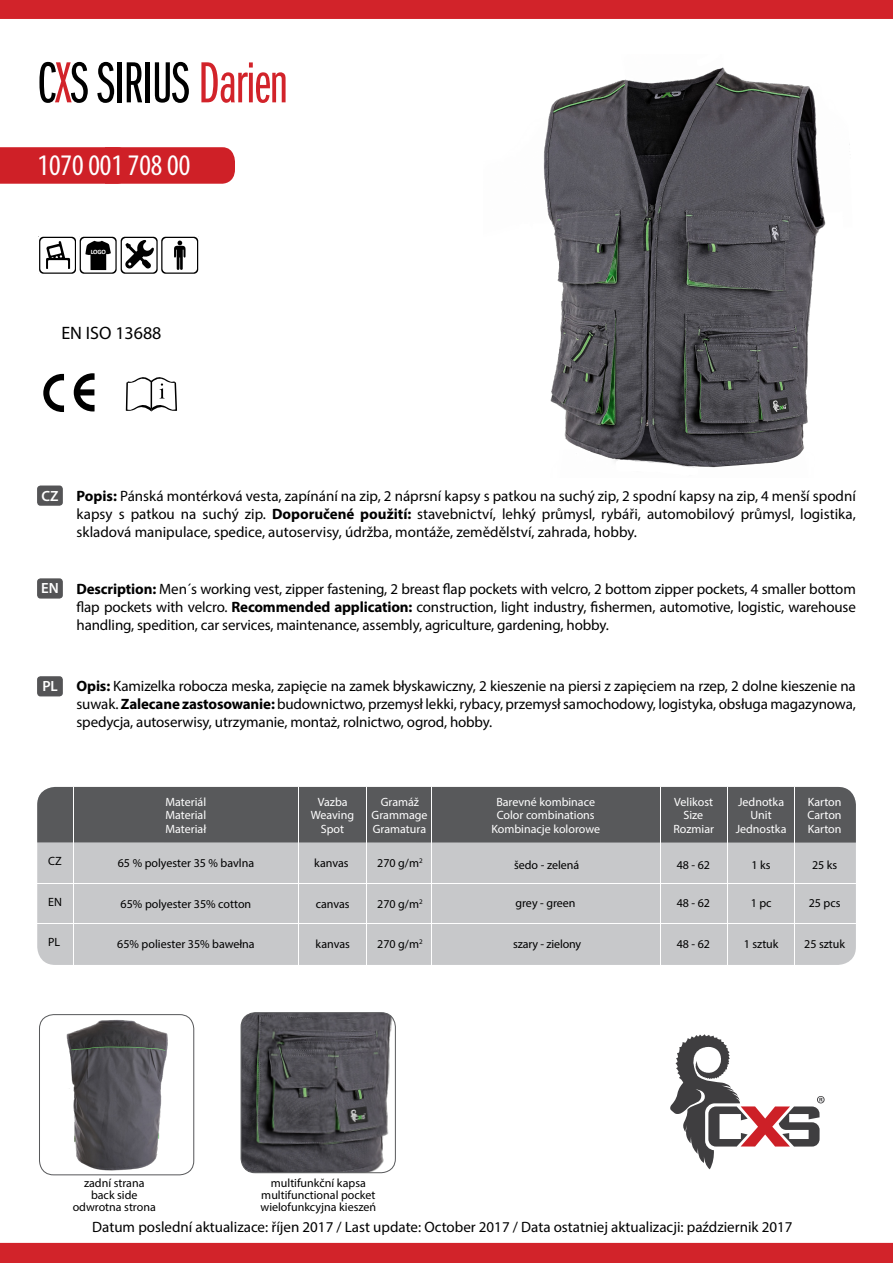
<style>
.page{position:relative;width:893px;height:1263px;background:#fff}
.page>*{position:absolute;margin:0;border:0;box-sizing:border-box;transform-origin:0 0}
.t1{font:60px "Franklin Got Itc DOT Boo Ext Com";letter-spacing:-.01em;color:#000}
.t2{font:condensed 30px "Myriad Pro";color:#fff}
.t3{font:18px "Myriad Pro";color:#000}
.t4{font:15px/18px "Myriad Pro";color:#000;text-align:justify}
.t5{font:600 14.85px "Myriad Pro";color:#fff}
.t6{font:12px/12px "Myriad Pro";color:#000;text-align:center}
.t7{font:12px "Myriad Pro";color:#fff}
.t8{font:700 6.6px "Calibri";color:#fff}
.s1{color:#d2232a}
.s2{font-weight:700}
</style>
<div class="page">
<img style="left:543px;top:67px;width:307px;height:401px">
<div style="left:0;top:147px;width:235px;height:37px;background:#cf2027"></div>
<svg style="left:670px;top:1034px;width:155px;height:135px"></svg>
<div style="left:37px;top:485px;width:26px;height:21px;background:#545456;border-radius:3px"></div>
<div style="left:37px;top:578px;width:26px;height:21px;background:#545456;border-radius:3px"></div>
<div style="left:37px;top:676px;width:26px;height:20px;background:#545456;border-radius:3px"></div>
<div style="left:0;top:0;width:893px;height:19px;background:#d2232a"></div>
<div style="left:0;top:1243px;width:893px;height:20px;background:#d2232a"></div>
<svg style="left:126px;top:377px;width:51px;height:34px"></svg>
<svg style="left:43px;top:373px;width:52px;height:39px"></svg>
<svg style="left:38px;top:236px;width:161px;height:38px"></svg>
<img style="left:44px;top:1014px;width:147px;height:161px">
<div style="left:39px;top:1014px;width:155px;height:161px;border:1px solid #58595b;border-radius:14px"></div>
<img style="left:241px;top:1013px;width:154px;height:160px">
<div style="left:241px;top:1012px;width:155px;height:161px;border:1px solid #58595b;border-radius:14px"></div>
<div style="left:37px;top:787px;width:819px;height:178px;background:#c7c8ca;border-radius:18px"></div>
<div style="left:37px;top:787px;width:819px;height:55px;background:#58595b"></div>
<hr style="left:37px;top:923px;width:819px;height:1px;background:#fff">
<hr style="left:37px;top:883px;width:819px;height:1px;background:#fff">
<hr style="left:299px;top:787px;width:1px;height:178px;background:#fff">
<hr style="left:73px;top:787px;width:1px;height:178px;background:#fff">
<hr style="left:794px;top:787px;width:1px;height:178px;background:#fff">
<hr style="left:727px;top:787px;width:1px;height:178px;background:#fff">
<hr style="left:660px;top:787px;width:1px;height:178px;background:#fff">
<hr style="left:431px;top:787px;width:1px;height:178px;background:#fff">
<hr style="left:366px;top:787px;width:1px;height:178px;background:#fff">
<h1 class="t1" style="left:37px;top:51px;width:252px">C<span class="s1">X</span>S SIRIUS <span class="s1">Darien</span></h1>
<h2 class="t2" style="left:38px;top:147px;width:154px">1070 001 708 00</h2>
<p class="t8" style="left:91px;top:248px;width:17px">LOGO</p>
<p class="t3" style="left:61px;top:322px;width:102px">EN ISO 13688</p>
<p class="t5" style="left:42px;top:486px;width:19px">CZ</p>
<p class="t5" style="left:41px;top:579px;width:19px">EN</p>
<p class="t4" style="left:77px;top:486px;width:781px"><span class="s2">Popis:</span> Pánská montérková vesta, zapínání na zip, 2 náprsní kapsy s patkou na suchý zip, 2 spodní kapsy na zip, 4 menší spodní kapsy s patkou na suchý zip. <span class="s2">Doporučené použití:</span> stavebnictví, lehký průmysl, rybáři, automobilový průmysl, logistika, skladová manipulace, spedice, autoservisy, údržba, montáže, zemědělství, zahrada, hobby.</p>
<p class="t4" style="left:77px;top:579px;width:781px"><span class="s2">Description:</span> Men´s working vest, zipper fastening, 2 breast flap pockets with velcro, 2 bottom zipper pockets, 4 smaller bottom flap pockets with velcro. <span class="s2">Recommended application:</span> construction, light industry, fishermen, automotive, logistic, warehouse handling, spedition, car services, maintenance, assembly, agriculture, gardening, hobby.</p>
<p class="t5" style="left:42px;top:677px;width:17px">PL</p>
<p class="t4" style="left:77px;top:677px;width:781px"><span class="s2">Opis:</span> Kamizelka robocza meska, zapięcie na zamek błyskawiczny, 2 kieszenie na piersi z zapięciem na rzep, 2 dolne kieszenie na suwak. <span class="s2">Zalecane zastosowanie:</span> budownictwo, przemysł lekki, rybacy, przemysł samochodowy, logistyka, obsługa magazynowa, spedycja, autoserwisy, utrzymanie, montaż, rolnictwo, ogrod, hobby.</p>
<p class="t7" style="left:165px;top:794px;width:42px">Materiál</p>
<p class="t7" style="left:165px;top:808px;width:42px">Material</p>
<p class="t7" style="left:165px;top:822px;width:42px">Materiał</p>
<p class="t7" style="left:318px;top:794px;width:31px">Vazba</p>
<p class="t7" style="left:321px;top:821px;width:25px">Spot</p>
<p class="t7" style="left:311px;top:808px;width:45px">Weaving</p>
<p class="t7" style="left:381px;top:794px;width:40px">Gramáž</p>
<p class="t7" style="left:373px;top:821px;width:55px">Gramatura</p>
<p class="t7" style="left:372px;top:808px;width:57px">Grammage</p>
<p class="t7" style="left:496px;top:794px;width:100px">Barevné kombinace</p>
<p class="t7" style="left:491px;top:821px;width:110px">Kombinacje kolorowe</p>
<p class="t7" style="left:497px;top:808px;width:100px">Color combinations</p>
<p class="t7" style="left:674px;top:794px;width:40px">Velikost</p>
<p class="t7" style="left:673px;top:821px;width:42px">Rozmiar</p>
<p class="t7" style="left:683px;top:808px;width:21px">Size</p>
<p class="t7" style="left:738px;top:794px;width:48px">Jednotka</p>
<p class="t7" style="left:736px;top:821px;width:52px">Jednostka</p>
<p class="t7" style="left:750px;top:808px;width:23px">Unit</p>
<p class="t7" style="left:808px;top:794px;width:35px">Karton</p>
<p class="t7" style="left:808px;top:821px;width:35px">Karton</p>
<p class="t7" style="left:808px;top:808px;width:36px">Carton</p>
<p class="t6" style="left:48px;top:855px;width:15px">CZ</p>
<p class="t6" style="left:48px;top:896px;width:15px">EN</p>
<p class="t6" style="left:48px;top:936px;width:14px">PL</p>
<p class="t6" style="left:118px;top:857px;width:138px">65 % polyester 35 % bavlna</p>
<p class="t6" style="left:121px;top:898px;width:132px">65% polyester 35% cotton</p>
<p class="t6" style="left:117px;top:938px;width:139px">65% poliester 35% bawełna</p>
<p class="t6" style="left:314px;top:857px;width:36px">kanvas</p>
<p class="t6" style="left:316px;top:898px;width:35px">canvas</p>
<p class="t6" style="left:316px;top:938px;width:36px">kanvas</p>
<p class="t6" style="left:377px;top:857px;width:47px">270 g/m<sup>2</sup></p>
<p class="t6" style="left:377px;top:898px;width:47px">270 g/m<sup>2</sup></p>
<p class="t6" style="left:377px;top:938px;width:47px">270 g/m<sup>2</sup></p>
<p class="t6" style="left:514px;top:859px;width:67px">šedo - zelená</p>
<p class="t6" style="left:516px;top:897px;width:61px">grey - green</p>
<p class="t6" style="left:513px;top:938px;width:70px">szary - zielony</p>
<p class="t6" style="left:677px;top:859px;width:35px">48 - 62</p>
<p class="t6" style="left:752px;top:859px;width:21px">1 ks</p>
<p class="t6" style="left:812px;top:859px;width:27px">25 ks</p>
<p class="t6" style="left:677px;top:897px;width:35px">48 - 62</p>
<p class="t6" style="left:751px;top:897px;width:22px">1 pc</p>
<p class="t6" style="left:809px;top:897px;width:33px">25 pcs</p>
<p class="t6" style="left:677px;top:938px;width:35px">48 - 62</p>
<p class="t6" style="left:744px;top:938px;width:36px">1 sztuk</p>
<p class="t6" style="left:804px;top:938px;width:42px">25 sztuk</p>
<p class="t6" style="left:73px;top:1177px;width:85px">zadní strana back side odwrotna strona</p>
<p class="t6" style="left:260px;top:1177px;width:117px">multifunkční kapsa multifunctional pocket wielofunkcyjna kieszeń</p>
<p class="t4" style="left:92px;top:1218px;width:702px">Datum poslední aktualizace: říjen 2017 / Last update: October 2017 / Data ostatniej aktualizacji: październik 2017</p>
</div>
